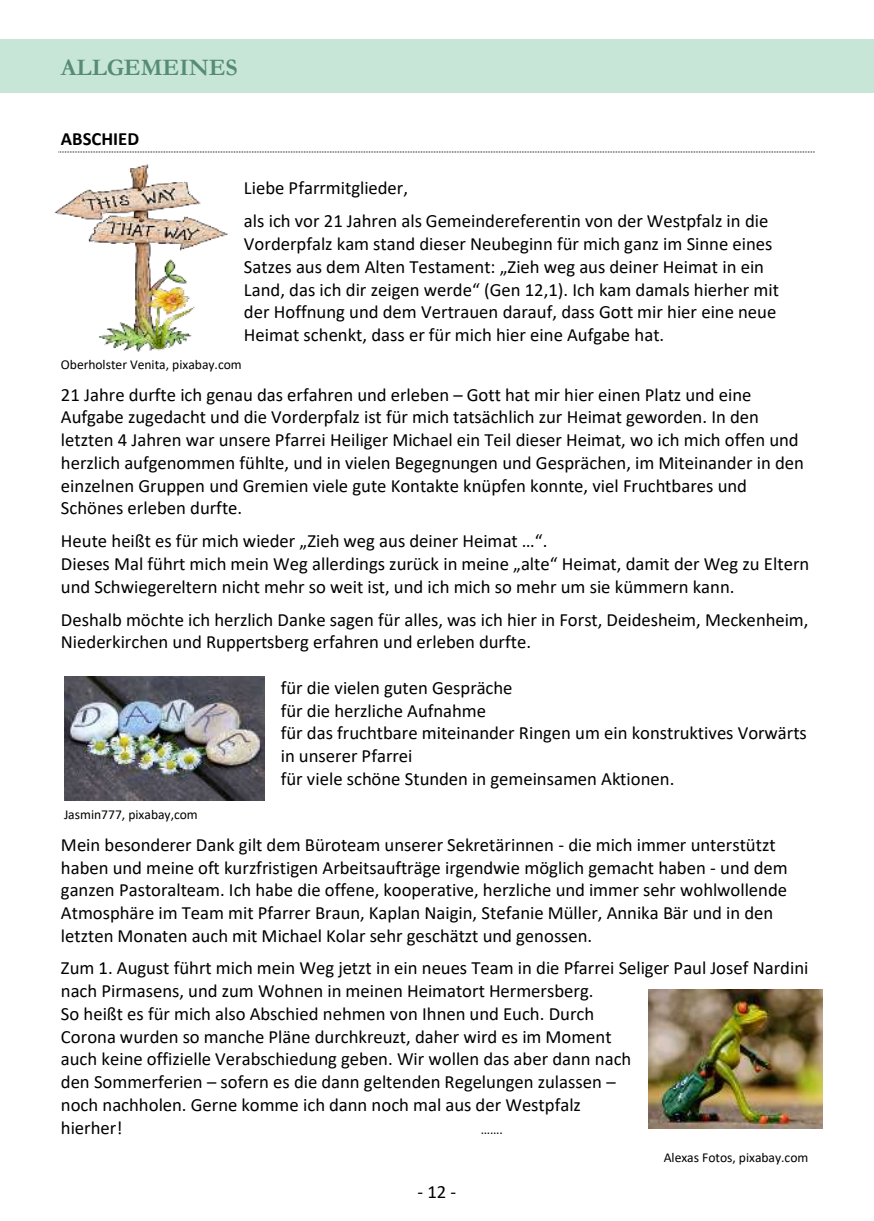
<style>
.page{position:relative;width:874px;height:1221px;background:#fff}
.page>*{position:absolute;margin:0;border:0;box-sizing:border-box;transform-origin:0 0}
.t1{font:700 23.8px "Garamond";color:#568c76}
.t2{font:18.72px/22.8px "Calibri";color:#000}
.t3{font:700 18.72px "Calibri";color:#000}
.t4{font:13.65px "Calibri";letter-spacing:-.005em;color:#000}
</style>
<div class="page">
<div style="left:0;top:39px;width:873px;height:53px;background:#c8e6d8"></div>
<svg style="left:58px;top:152px;width:756px;height:1px"></svg>
<img style="left:648px;top:989px;width:174px;height:139px">
<img style="left:65px;top:676px;width:199px;height:124px">
<img style="left:54px;top:164px;width:174px;height:188px">
<p class="t1" style="left:61px;top:51px;width:178px">ALLGEMEINES</p>
<p class="t3" style="left:61px;top:125px;width:80px">ABSCHIED</p>
<p class="t2" style="left:244px;top:171px;width:525px;line-height:32.9px">Liebe Pfarrmitglieder,<br>als ich vor 21 Jahren als Gemeindereferentin von der Westpfalz in die</p>
<p class="t2" style="left:244px;top:232px;width:536px">Vorderpfalz kam stand dieser Neubeginn für mich ganz im Sinne eines Satzes aus dem Alten Testament: „Zieh weg aus deiner Heimat in ein Land, das ich dir zeigen werde“ (Gen 12,1). Ich kam damals hierher mit der Hoffnung und dem Vertrauen darauf, dass Gott mir hier eine neue Heimat schenkt, dass er für mich hier eine Aufgabe hat.</p>
<p class="t4" style="left:61px;top:355px;width:182px">Oberholster Venita, pixabay.com</p>
<p class="t2" style="left:61px;top:382px;width:744px">21 Jahre durfte ich genau das erfahren und erleben – Gott hat mir hier einen Platz und eine Aufgabe zugedacht und die Vorderpfalz ist für mich tatsächlich zur Heimat geworden. In den letzten 4 Jahren war unsere Pfarrei Heiliger Michael ein Teil dieser Heimat, wo ich mich offen und herzlich aufgenommen fühlte, und in vielen Begegnungen und Gesprächen, im Miteinander in den einzelnen Gruppen und Gremien viele gute Kontakte knüpfen konnte, viel Fruchtbares und Schönes erleben durfte.</p>
<p class="t2" style="left:61px;top:529px;width:749px">Heute heißt es für mich wieder „Zieh weg aus deiner Heimat …“.<br>Dieses Mal führt mich mein Weg allerdings zurück in meine „alte“ Heimat, damit der Weg zu Eltern und Schwiegereltern nicht mehr so weit ist, und ich mich so mehr um sie kümmern kann.</p>
<p class="t2" style="left:61px;top:607px;width:748px">Deshalb möchte ich herzlich Danke sagen für alles, was ich hier in Forst, Deidesheim, Meckenheim,<br>Niederkirchen und Ruppertsberg erfahren und erleben durfte.</p>
<p class="t2" style="left:280px;top:675px;width:527px">für die vielen guten Gespräche<br>für die herzliche Aufnahme<br>für das fruchtbare miteinander Ringen um ein konstruktives Vorwärts in unserer Pfarrei<br>für viele schöne Stunden in gemeinsamen Aktionen.</p>
<p class="t4" style="left:64px;top:805px;width:135px">Jasmin777, pixabay,com</p>
<p class="t2" style="left:61px;top:832px;width:728px">Mein besonderer Dank gilt dem Büroteam unserer Sekretärinnen - die mich immer unterstützt haben und meine oft kurzfristigen Arbeitsaufträge irgendwie möglich gemacht haben - und dem ganzen Pastoralteam. Ich habe die offene, kooperative, herzliche und immer sehr wohlwollende Atmosphäre im Team mit Pfarrer Braun, Kaplan Naigin, Stefanie Müller, Annika Bär und in den letzten Monaten auch mit Michael Kolar sehr geschätzt und genossen.</p>
<p class="t2" style="left:61px;top:956px;width:748px">Zum 1. August führt mich mein Weg jetzt in ein neues Team in die Pfarrei Seliger Paul Josef Nardini nach Pirmasens, und zum Wohnen in meinen Heimatort Hermersberg.<br>So heißt es für mich also Abschied nehmen von Ihnen und Euch. Durch<br>Corona wurden so manche Pläne durchkreuzt, daher wird es im Moment<br>auch keine offizielle Verabschiedung geben. Wir wollen das aber dann nach<br>den Sommerferien – sofern es die dann geltenden Regelungen zulassen –<br>noch nachholen. Gerne komme ich dann noch mal aus der Westpfalz<br>hierher!</p>
<p class="t4" style="left:480px;top:1119px;width:24px">…….</p>
<p class="t4" style="left:663px;top:1147px;width:146px">Alexas Fotos, pixabay.com</p>
<p class="t2" style="left:417px;top:1180px;width:40px">- 12 -</p>
</div>
